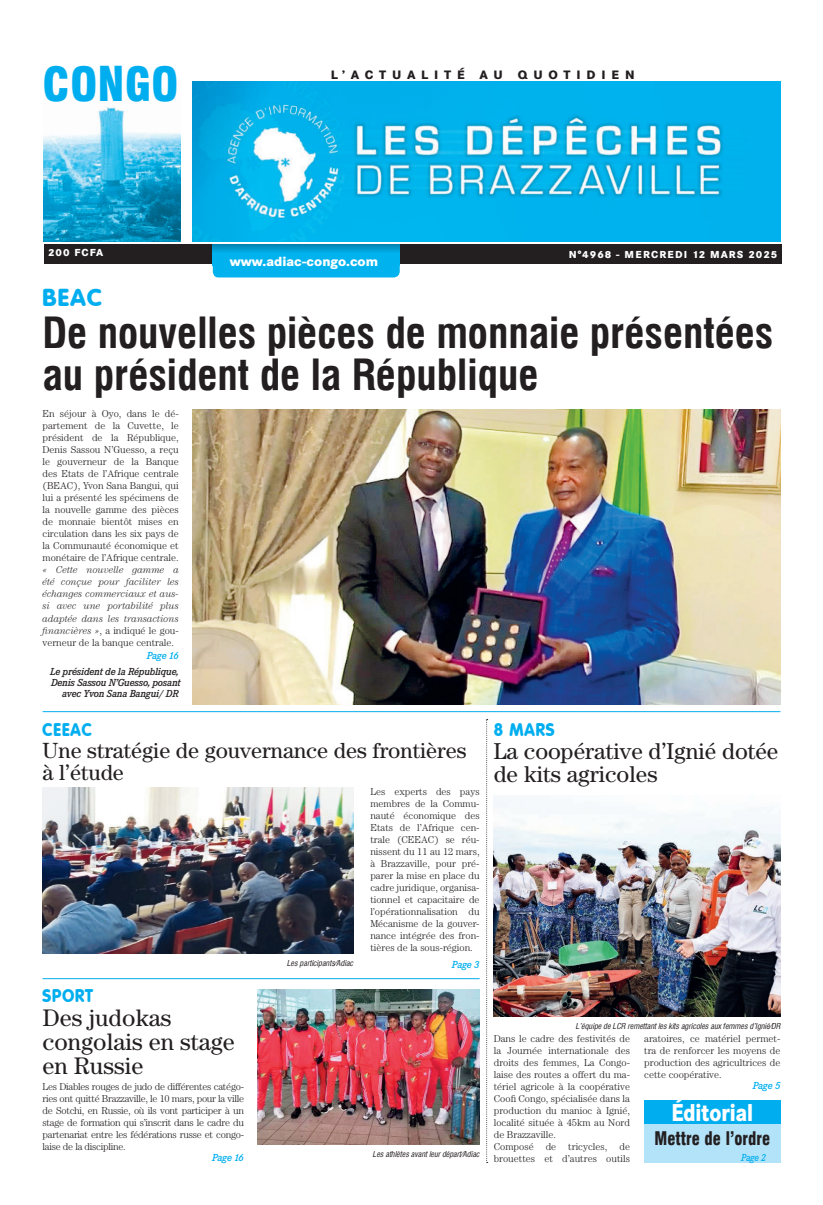
<style>
.page{position:relative;width:823px;height:1205px;background:#fff}
.page>*{position:absolute;margin:0;border:0;box-sizing:border-box;transform-origin:0 0}
.t1{font:900 46px "Corporate Condensed";color:#00aeef}
.t2{font:700 42px/42px "Corporate Condensed";color:#231f20}
.t3{font:24px/24px "Century";color:#231f20}
.t4{font:800 24px "Corporate SBQ";color:#fff;scale:.8 1}
.t5{font:800 24px "Corporate Rounded";color:#00aeef}
.t6{font:23px/23px "Century";color:#231f20}
.t7{font:22px/22px "Century";color:#231f20}
.t8{font:900 18px "Corporate Condensed";color:#231f20;scale:.9 1}
.t9{font:800 18px "Corporate Rounded";letter-spacing:.06em;color:#00aeef;scale:.9 1}
.t10{font:800 13px "Corporate SBQ";color:#fff}
.t11{font:800 12px "Corporate SBQ";letter-spacing:.485em;color:#231f20}
.t12{font:300 10px/12px "Century";color:#231f20;text-align:justify}
.t13{font:italic 300 10px/12px "Century";color:#231f20;text-align:justify;scale:.95 1}
.t14{font:italic 500 10px/11px "Corporate EBQ";letter-spacing:-.025em;color:#231f20;text-align:right}
.t15{font:800 10px "Corporate SBQ";letter-spacing:.1em;color:#fff}
.t16{font:italic 500 10px "Corporate EBQ";letter-spacing:-.025em;color:#00aeef}
.t17{font:italic 500 10px "Corporate EBQ";letter-spacing:-.025em;color:#00aeef;scale:.9 1}
.t18{font:italic 8px "Corporate Condensed";color:#231f20}
.s1{font-style:normal}
</style>
<div class="page">
<div style="left:44px;top:245px;width:737px;height:19px;background:#231f20"></div>
<img style="left:44px;top:106px;width:136px;height:136px">
<div style="left:213px;top:265px;width:186px;height:12px;background:#00b3ef"></div>
<div style="left:213px;top:245px;width:186px;height:20px;background:linear-gradient(to bottom,#009acf,#00baf8)"></div>
<img style="left:193px;top:82px;width:587px;height:159px">
<hr style="left:43px;top:978px;width:436px;height:1px;background:#00aeef">
<div style="left:643px;top:1100px;width:137px;height:62px;background:#b3e3f9"></div>
<div style="left:643px;top:1100px;width:137px;height:23px;background:#00aeef"></div>
<img style="left:193px;top:409px;width:587px;height:295px">
<hr style="left:43px;top:711px;width:737px;height:1px;background:#00aeef">
<img style="left:493px;top:798px;width:287px;height:218px">
<img style="left:43px;top:787px;width:310px;height:166px">
<svg style="left:486px;top:719px;width:1px;height:444px"></svg>
<img style="left:257px;top:989px;width:222px;height:155px">
<h1 class="t1" style="left:43px;top:56px;width:137px">CONGO</h1>
<p class="t11" style="left:330px;top:67px;width:305px">L’ACTUALITÉ AU QUOTIDIEN</p>
<p class="t15" style="left:48px;top:246px;width:57px">200 FCFA</p>
<h3 class="t10" style="left:230px;top:253px;width:150px">www.adiac-congo.com</h3>
<p class="t15" style="left:568px;top:248px;width:210px">N°4968 - MERCREDI 12 MARS 2025</p>
<h3 class="t5" style="left:43px;top:283px;width:61px">BEAC</h3>
<h2 class="t2" style="left:43px;top:311px;width:732px">De nouvelles pièces de monnaie présentées au président de la République</h2>
<p class="t12" style="left:43px;top:408px;width:138px">En séjour à Oyo, dans le dé&shy;partement de la Cuvette, le président de la République, Denis Sassou N’Guesso, a reçu le gouverneur de la Banque des Etats de l’Afrique centrale (BEAC), Yvon Sana Bangui, qui lui a présenté les spécimens de la nouvelle gamme des pièces de monnaie bientôt mises en circulation dans les six pays de la Communauté économique et monétaire de l’Afrique centrale.</p>
<p class="t13" style="left:43px;top:564px;width:145px">« Cette nouvelle gamme a été conçue pour faciliter les échanges commerciaux et aus&shy;si avec une portabilité plus adaptée dans les transactions financières »<span class="s1">, a indiqué le gou&shy;verneur de la banque centrale.</span></p>
<p class="t16" style="left:147px;top:650px;width:33px">Page 16</p>
<p class="t14" style="left:50px;top:666px;width:132px">Le président de la République,<br>Denis Sassou N’Guesso, posant avec Yvon Sana Bangui/ DR</p>
<h3 class="t9" style="left:43px;top:719px;width:56px">CEEAC</h3>
<h3 class="t7" style="left:43px;top:739px;width:425px">Une stratégie de gouvernance des frontières à l’étude</h3>
<p class="t12" style="left:370px;top:786px;width:111px">Les experts des pays membres de la Commu&shy;nauté économique des Etats de l’Afrique cen&shy;trale (CEEAC) se réu&shy;nissent du 11 au 12 mars, à Brazzaville, pour pré&shy;parer la mise en place du cadre juridique, organisa&shy;tionnel et capacitaire de l’opérationnalisation du Mécanisme de la gouver&shy;nance intégrée des fron&shy;tières de la sous-région.</p>
<p class="t18" style="left:286px;top:958px;width:68px">Les participants/Adiac</p>
<p class="t16" style="left:451px;top:959px;width:29px">Page 3</p>
<h3 class="t9" style="left:43px;top:985px;width:57px">SPORT</h3>
<h3 class="t3" style="left:43px;top:1005px;width:194px">Des judokas congolais en stage en Russie</h3>
<p class="t12" style="left:43px;top:1081px;width:203px">Les Diables rouges de judo de différentes catégo&shy;ries ont quitté Brazzaville, le 10 mars, pour la ville de Sotchi, en Russie, où ils vont participer à un stage de formation qui s’inscrit dans le cadre du partenariat entre les fédérations russe et congo&shy;laise de la discipline.</p>
<p class="t16" style="left:212px;top:1152px;width:33px">Page 16</p>
<p class="t18" style="left:372px;top:1149px;width:108px">Les athlètes avant leur départ/Adiac</p>
<h3 class="t9" style="left:493px;top:719px;width:69px">8 MARS</h3>
<h3 class="t6" style="left:493px;top:740px;width:286px">La coopérative d’Ignié dotée de kits agricoles</h3>
<p class="t18" style="left:575px;top:1021px;width:206px">L’équipe de LCR remettant les kits agricoles aux femmes d’Ignié/DR</p>
<p class="t12" style="left:493px;top:1032px;width:138px;text-align:left">Dans le cadre des festivités de la Journée internationale des droits des femmes, La Congo&shy;laise des routes a offert du ma&shy;tériel agricole à la coopérative<br>Coofi Congo, spécialisée dans la production du manioc à Ignié, localité située à 45km au Nord de Brazzaville.<br>Composé de tricycles, de brouettes et d’autres outils</p>
<p class="t12" style="left:643px;top:1032px;width:138px">aratoires, ce matériel permet&shy;tra de renforcer les moyens de production des agricultrices de cette coopérative.</p>
<p class="t16" style="left:752px;top:1080px;width:29px">Page 5</p>
<h3 class="t4" style="left:671px;top:1097px;width:104px">Éditorial</h3>
<h3 class="t8" style="left:654px;top:1127px;width:130px">Mettre de l’ordre</h3>
<p class="t17" style="left:740px;top:1151px;width:29px">Page 2</p>
</div>
